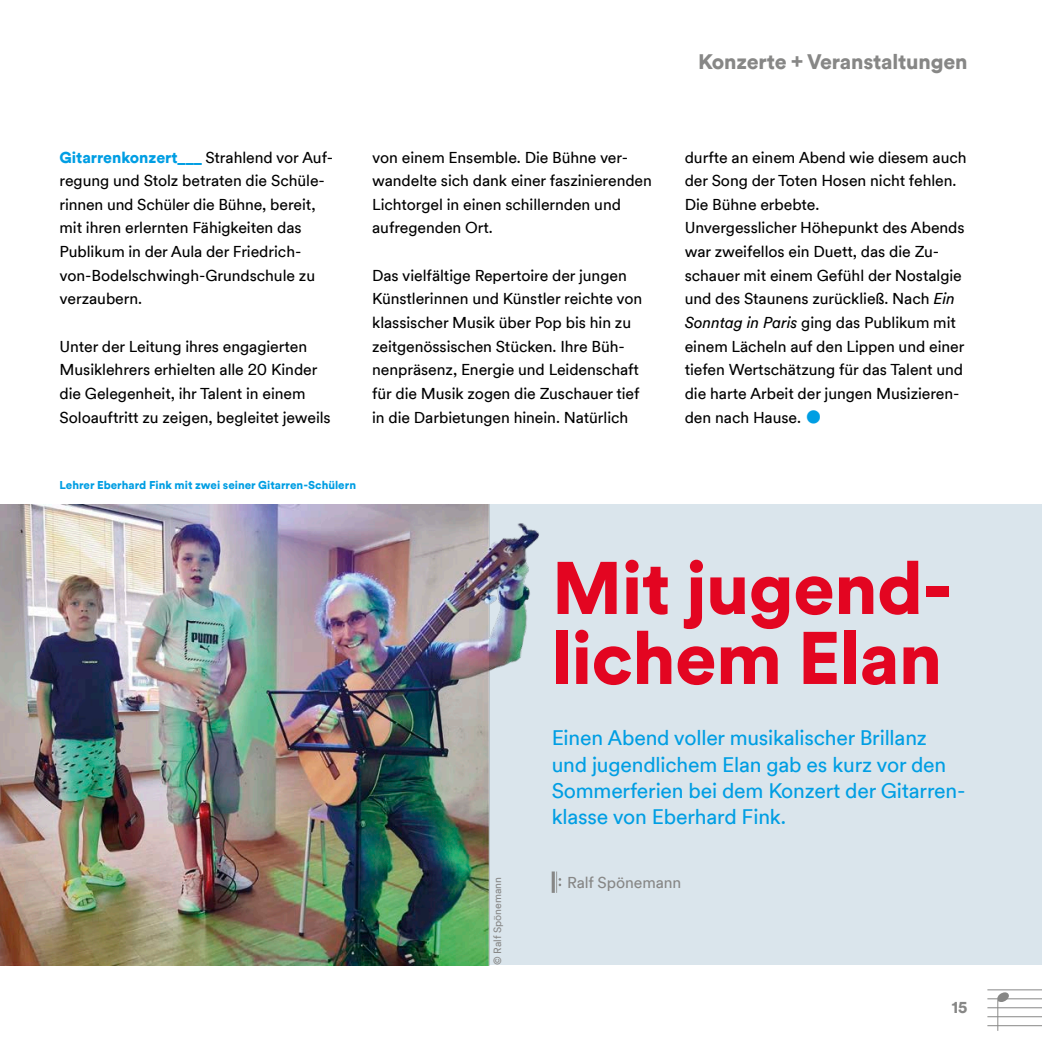
<style>
.page{position:relative;width:1042px;height:1042px;background:#fff}
.page>*{position:absolute;margin:0;border:0;box-sizing:border-box;transform-origin:0 0}
.t1{font:900 73.5px/70px "Duesseldorf Circular TT";letter-spacing:-.01em;color:#e30521}
.t2{font:21px/26.2px "Duesseldorf Circular TT";letter-spacing:-.01em;color:#009ee3}
.t3{font:900 21px "Duesseldorf Circular TT";letter-spacing:-.01em;color:#878786}
.t4{font:15.75px/23.6px "Duesseldorf Circular TT";letter-spacing:-.005em;color:#000}
.t5{font:15.75px "Duesseldorf Circular TT";letter-spacing:-.005em;color:#878786}
.t6{font:900 15.75px "Duesseldorf Circular TT";color:#878786}
.t7{font:900 11.38px "Duesseldorf Circular TT";color:#009ee3}
.t8{font:10.5px "Duesseldorf Circular TT";color:#878786}
.s1{font-weight:900;color:#009ee3}
.s2{font-style:italic}
.s3{font-size:31.5px;color:#009ee3}
</style>
<div class="page">
<img style="left:0;top:504px;width:489px;height:461px">
<div style="left:489px;top:504px;width:553px;height:461px;background:#dae5ec"></div>
<hr style="left:552px;top:871px;width:3px;height:22px;background:#878786">
<svg style="left:556px;top:871px;width:5px;height:22px"></svg>
<hr style="left:987px;top:989px;width:55px;height:1px;background:#878786">
<hr style="left:987px;top:998px;width:55px;height:1px;background:#878786">
<hr style="left:987px;top:1007px;width:55px;height:1px;background:#878786">
<hr style="left:987px;top:1016px;width:55px;height:1px;background:#878786">
<hr style="left:987px;top:1025px;width:55px;height:1px;background:#878786">
<svg style="left:997px;top:992px;width:12px;height:39px"></svg>
<h2 class="t3" style="left:698px;top:47px;width:271px">Konzerte + Veranstaltungen</h2>
<p class="t4" style="left:60px;top:144px;width:275px"><span class="s1">Gitarrenkonzert___</span> Strahlend vor Auf&shy;regung und Stolz betraten die Schüle&shy;rinnen und Schüler die Bühne, bereit, mit ihren erlernten Fähigkeiten das Publikum in der Aula der Friedrich&shy;von-Bodelschwingh-Grundschule zu verzaubern.</p>
<p class="t4" style="left:60px;top:333px;width:273px">Unter der Leitung ihres engagierten Musiklehrers erhielten alle 20 Kinder die Gelegenheit, ihr Talent in einem Soloauftritt zu zeigen, begleitet jeweils</p>
<p class="t4" style="left:372px;top:144px;width:281px">von einem Ensemble. Die Bühne ver&shy;wandelte sich dank einer faszinierenden<br>Lichtorgel in einen schillernden und aufregenden Ort.</p>
<p class="t4" style="left:372px;top:263px;width:272px">Das vielfältige Repertoire der jungen Künstlerinnen und Künstler reichte von klassischer Musik über Pop bis hin zu zeitgenössischen Stücken. Ihre Büh&shy;nenpräsenz, Energie und Leidenschaft für die Musik zogen die Zuschauer tief in die Darbietungen hinein. Natürlich</p>
<p class="t7" style="left:60px;top:477px;width:298px">Lehrer Eberhard Fink mit zwei seiner Gitarren-Schülern</p>
<p class="t4" style="left:685px;top:144px;width:283px">durfte an einem Abend wie diesem auch der Song der Toten Hosen nicht fehlen.<br>Die Bühne erbebte.<br>Unvergesslicher Höhepunkt des Abends war zweifellos ein Duett, das die Zu&shy;schauer mit einem Gefühl der Nostalgie und des Staunens zurückließ. Nach <span class="s2">Ein Sonntag in Paris</span> ging das Publikum mit einem Lächeln auf den Lippen und einer tiefen Wertschätzung für das Talent und die harte Arbeit der jungen Musizieren&shy;den nach Hause. <span class="s3">•</span></p>
<p class="t8" style="left:490px;top:965px;width:90px;rotate:-90deg">© Ralf Spönemann</p>
<h1 class="t1" style="left:552px;top:550px;width:403px">Mit jugend&shy;lichem Elan</h1>
<h2 class="t2" style="left:552px;top:724px;width:415px">Einen Abend voller musikalischer Brillanz und jugendlichem Elan gab es kurz vor den Sommerferien bei dem Konzert der Gitarren&shy;klasse von Eberhard Fink.</h2>
<p class="t5" style="left:567px;top:872px;width:116px">Ralf Spönemann</p>
<p class="t6" style="left:952px;top:997px;width:17px">15</p>
</div>
